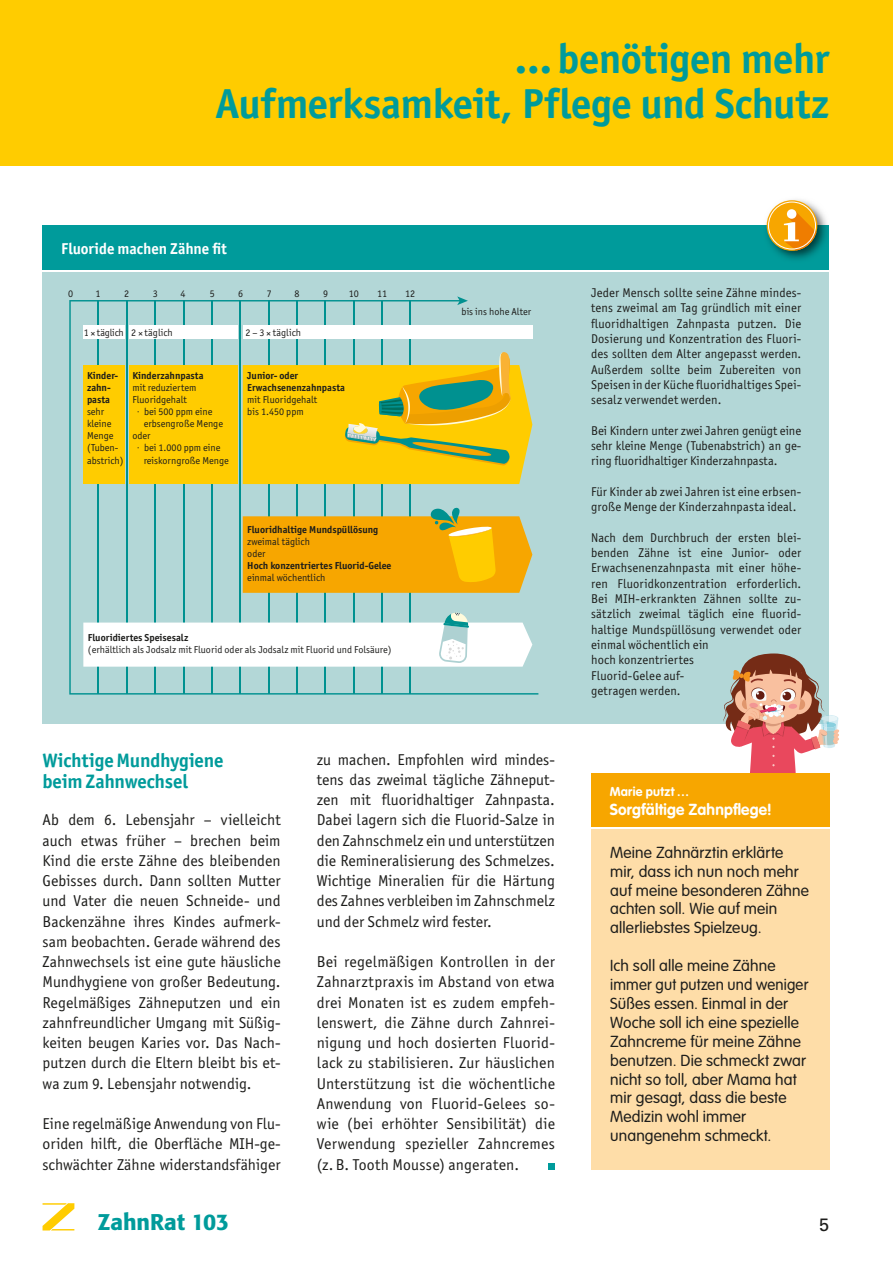
<style>
.page{position:relative;width:893px;height:1263px;background:#fff}
.page>*{position:absolute;margin:0;border:0;box-sizing:border-box;transform-origin:0 0}
.t1{font:700 42px/45px "Officina Sans ITC Pro";letter-spacing:-.01em;color:#009b9b;text-align:center}
.t2{font:500 22.5px "Formata";letter-spacing:-.005em;color:#009b9b}
.t3{font:700 19.5px/21.8px "Officina Sans ITC Pro";letter-spacing:-.01em;color:#009b9b}
.t4{font:18px "Univers";color:#1d1d1b}
.t5{font:15.75px/20.2px "Officina Sans ITC Pro";color:#1d1d1b;text-align:justify}
.t6{font:300 15.75px/18.9px "VAG Rounded";letter-spacing:.01em;color:#1d1d1b}
.t7{font:700 15.75px "Officina Sans ITC Pro";letter-spacing:-.005em;color:#fff}
.t8{font:700 15.75px "VAG Rounded";letter-spacing:.01em;color:#fff}
.t9{font:12.75px/15.3px "Officina Sans ITC Pro";letter-spacing:.01em;color:#1d1d1b;text-align:justify}
.t10{font:700 12.75px "VAG Rounded";letter-spacing:.02em;color:#fff}
.t11{font:10.05px/12.1px "Officina Sans ITC Pro";color:#1d1d1b}
.t12{font:700 10.05px/12.1px "Officina Sans ITC Pro";color:#1d1d1b}
</style>
<div class="page">
<svg style="left:43px;top:1203px;width:31px;height:27px"></svg>
<div style="left:43px;top:225px;width:786px;height:46px;background:#009b9b"></div>
<div style="left:43px;top:271px;width:786px;height:453px;background:#b3d7d7"></div>
<hr style="left:43px;top:270px;width:786px;height:2px;background:#fff">
<div style="left:0;top:0;width:893px;height:166px;background:#fc0"></div>
<img style="left:766px;top:199px;width:61px;height:26px">
<img style="left:766px;top:225px;width:61px;height:35px">
<svg style="left:767px;top:200px;width:50px;height:51px"></svg>
<svg style="left:784px;top:209px;width:32px;height:42px"></svg>
<div style="left:768px;top:202px;width:48px;height:47px;border:1px solid #fff;border-radius:50%"></div>
<svg style="left:69px;top:300px;width:469px;height:394px"></svg>
<svg style="left:457px;top:296px;width:11px;height:9px"></svg>
<hr style="left:98px;top:301px;width:1px;height:393px;background:#009190">
<div style="left:83px;top:326px;width:41px;height:13px;background:#fff"></div>
<hr style="left:126px;top:301px;width:1px;height:393px;background:#009190">
<hr style="left:154px;top:301px;width:2px;height:393px;background:#009190">
<hr style="left:183px;top:301px;width:1px;height:393px;background:#009190">
<hr style="left:211px;top:301px;width:2px;height:393px;background:#009190">
<hr style="left:240px;top:301px;width:1px;height:393px;background:#009190">
<hr style="left:268px;top:301px;width:1px;height:393px;background:#009190">
<hr style="left:296px;top:301px;width:2px;height:393px;background:#009190">
<hr style="left:325px;top:301px;width:1px;height:393px;background:#009190">
<hr style="left:353px;top:301px;width:1px;height:393px;background:#009190">
<hr style="left:381px;top:301px;width:2px;height:393px;background:#009190">
<hr style="left:409px;top:301px;width:2px;height:393px;background:#009190">
<div style="left:129px;top:326px;width:109px;height:13px;background:#fff"></div>
<div style="left:243px;top:326px;width:289px;height:13px;background:#fff"></div>
<div style="left:83px;top:365px;width:41px;height:119px;background:#fc0"></div>
<svg style="left:83px;top:612px;width:449px;height:55px"></svg>
<div style="left:129px;top:365px;width:109px;height:119px;background:#fc0"></div>
<svg style="left:243px;top:352px;width:289px;height:132px;background:#dfc427"></svg>
<svg style="left:243px;top:504px;width:289px;height:89px;background:#e8b024"></svg>
<svg style="left:549px;top:1163px;width:6px;height:6px"></svg>
<svg style="left:723px;top:653px;width:116px;height:190px"></svg>
<div style="left:591px;top:773px;width:238px;height:55px;background:#f7a600"></div>
<div style="left:591px;top:828px;width:238px;height:341px;background:#fedda8"></div>
<hr style="left:591px;top:828px;width:238px;height:1px;background:#fff">
<h1 class="t1" style="left:502px;top:36px;width:329px">Überschr ft/Rubrik rechts /zweizeilig</h1>
<h1 class="t1" style="left:216px;top:36px;width:615px;text-align:right">… benötigen mehr<br>Aufmerksamkeit, Pflege und Schutz</h1>
<p class="t7" style="left:61px;top:239px;width:167px">Fluoride machen Zähne fit</p>
<p class="t11" style="left:68px;top:288px;width:7px">0</p>
<p class="t11" style="left:96px;top:288px;width:7px">1</p>
<p class="t11" style="left:124px;top:288px;width:7px">2</p>
<p class="t11" style="left:153px;top:288px;width:7px">3</p>
<p class="t11" style="left:181px;top:288px;width:7px">4</p>
<p class="t11" style="left:210px;top:288px;width:7px">5</p>
<p class="t11" style="left:238px;top:288px;width:7px">6</p>
<p class="t11" style="left:267px;top:288px;width:7px">7</p>
<p class="t11" style="left:295px;top:288px;width:7px">8</p>
<p class="t11" style="left:323px;top:288px;width:7px">9</p>
<p class="t11" style="left:349px;top:288px;width:12px">10</p>
<p class="t11" style="left:377px;top:288px;width:12px">11</p>
<p class="t11" style="left:405px;top:288px;width:12px">12</p>
<p class="t11" style="left:84px;top:326px;width:90px">1 × täglich 2 × täglich</p>
<p class="t12" style="left:247px;top:369px;width:99px">Junior- oder<br>Erwachsenenzahnpasta</p>
<p class="t11" style="left:247px;top:393px;width:71px">mit Fluoridgehalt bis 1.450 ppm</p>
<p class="t11" style="left:245px;top:326px;width:57px">2 – 3 × täglich</p>
<p class="t12" style="left:87px;top:369px;width:33px">Kinder&shy;zahn&shy;pasta</p>
<p class="t11" style="left:87px;top:406px;width:38px">sehr kleine<br>Menge (Tuben&shy;abstrich)</p>
<p class="t12" style="left:132px;top:369px;width:73px">Kinderzahnpasta</p>
<p class="t11" style="left:132px;top:381px;width:65px">mit reduziertem</p>
<p class="t11" style="left:132px;top:393px;width:56px">Fluoridgehalt</p>
<p class="t11" style="left:137px;top:406px;width:77px">· bei 500 ppm eine</p>
<p class="t11" style="left:144px;top:418px;width:81px">erbsengroße Menge</p>
<p class="t11" style="left:132px;top:430px;width:20px">oder</p>
<p class="t11" style="left:137px;top:442px;width:85px">· bei 1.000 ppm eine</p>
<p class="t11" style="left:144px;top:454px;width:87px">reiskorngroße Menge</p>
<p class="t12" style="left:247px;top:523px;width:132px">Fluoridhaltige Mundspüllösung</p>
<p class="t11" style="left:247px;top:535px;width:64px">zweimal täglich oder</p>
<p class="t12" style="left:247px;top:560px;width:146px">Hoch konzentriertes Fluorid-Gelee</p>
<p class="t11" style="left:247px;top:572px;width:80px">einmal wöchentlich</p>
<p class="t12" style="left:88px;top:632px;width:102px">Fluoridiertes Speisesalz</p>
<p class="t11" style="left:88px;top:644px;width:305px">(erhältlich als Jodsalz mit Fluorid oder als Jodsalz mit Fluorid und Folsäure)</p>
<p class="t11" style="left:462px;top:306px;width:71px">bis ins hohe Alter</p>
<p class="t3" style="left:43px;top:749px;width:182px">Wichtige Mundhygiene beim Zahnwechsel</p>
<p class="t5" style="left:43px;top:810px;width:240px">Ab dem 6. Lebensjahr – vielleicht auch etwas früher – brechen beim Kind die erste Zähne des bleibenden Gebisses durch. Dann sollten Mutter und Vater die neuen Schneide- und Backenzähne ihres Kindes aufmerk&shy;sam beobachten. Gerade während des Zahnwechsels ist eine gute häusliche Mundhygiene von großer Bedeutung.<br>Regelmäßiges Zähneputzen und ein zahnfreundlicher Umgang mit Süßig&shy;keiten beugen Karies vor. Das Nach&shy;putzen durch die Eltern bleibt bis et&shy;wa zum 9. Lebensjahr notwendig.</p>
<p class="t5" style="left:43px;top:1113px;width:240px">Eine regelmäßige Anwendung von Flu&shy;oriden hilft, die Oberfläche MIH-ge&shy;schwächter Zähne widerstandsfähiger</p>
<h2 class="t2" style="left:98px;top:1208px;width:133px">ZahnRat 103</h2>
<p class="t5" style="left:317px;top:749px;width:240px">zu machen. Empfohlen wird mindes&shy;tens das zweimal tägliche Zähneput&shy;zen mit fluoridhaltiger Zahnpasta.<br>Dabei lagern sich die Fluorid-Salze in den Zahnschmelz ein und unterstützen die Remineralisierung des Schmelzes.<br>Wichtige Mineralien für die Härtung des Zahnes verbleiben im Zahnschmelz und der Schmelz wird fester.</p>
<p class="t5" style="left:317px;top:952px;width:240px">Bei regelmäßigen Kontrollen in der Zahnarztpraxis im Abstand von etwa drei Monaten ist es zudem empfeh&shy;lenswert, die Zähne durch Zahnrei&shy;nigung und hoch dosierten Fluorid&shy;lack zu stabilisieren. Zur häuslichen Unterstützung ist die wöchentliche Anwendung von Fluorid-Gelees so&shy;wie (bei erhöhter Sensibilität) die Verwendung spezieller Zahncremes (z. B. Tooth Mousse) angeraten.</p>
<p class="t9" style="left:591px;top:285px;width:212px">Jeder Mensch sollte seine Zähne mindes&shy;tens zweimal am Tag gründlich mit einer fluoridhaltigen Zahnpasta putzen. Die Dosierung und Konzentration des Fluori&shy;des sollten dem Alter angepasst werden.<br>Außerdem sollte beim Zubereiten von Speisen in der Küche fluoridhaltiges Spei&shy;sesalz verwendet werden.</p>
<p class="t9" style="left:591px;top:423px;width:212px">Bei Kindern unter zwei Jahren genügt eine sehr kleine Menge (Tubenabstrich) an ge&shy;ring fluoridhaltiger Kinderzahnpasta.</p>
<p class="t9" style="left:591px;top:484px;width:212px">Für Kinder ab zwei Jahren ist eine erbsen&shy;große Menge der Kinderzahnpasta ideal.</p>
<p class="t9" style="left:591px;top:530px;width:212px;text-align:left">Nach dem Durchbruch der ersten blei&shy;benden Zähne ist eine Junior- oder<br>Erwachsenenzahnpasta mit einer höhe&shy;ren Fluoridkonzentration erforderlich.<br>Bei MIH-erkrankten Zähnen sollte zu&shy;sätzlich zweimal täglich eine fluorid&shy;haltige Mundspüllösung verwendet oder einmal wöchentlich ein<br>hoch konzentriertes<br>Fluorid-Gelee auf-<br>getragen werden.</p>
<p class="t10" style="left:610px;top:784px;width:81px">Marie putzt …</p>
<p class="t8" style="left:610px;top:800px;width:164px">Sorgfältige Zahnpflege!</p>
<p class="t6" style="left:610px;top:843px;width:200px">Meine Zahnärztin erklärte mir, dass ich nun noch mehr auf meine besonderen Zähne achten soll. Wie auf mein allerliebstes Spielzeug.</p>
<p class="t6" style="left:610px;top:956px;width:200px">Ich soll alle meine Zähne immer gut putzen und weniger<br>Süßes essen. Einmal in der<br>Woche soll ich eine spezielle<br>Zahncreme für meine Zähne benutzen. Die schmeckt zwar nicht so toll, aber Mama hat mir gesagt, dass die beste<br>Medizin wohl immer unangenehm schmeckt.</p>
<p class="t4" style="left:819px;top:1213px;width:12px">5</p>
</div>
